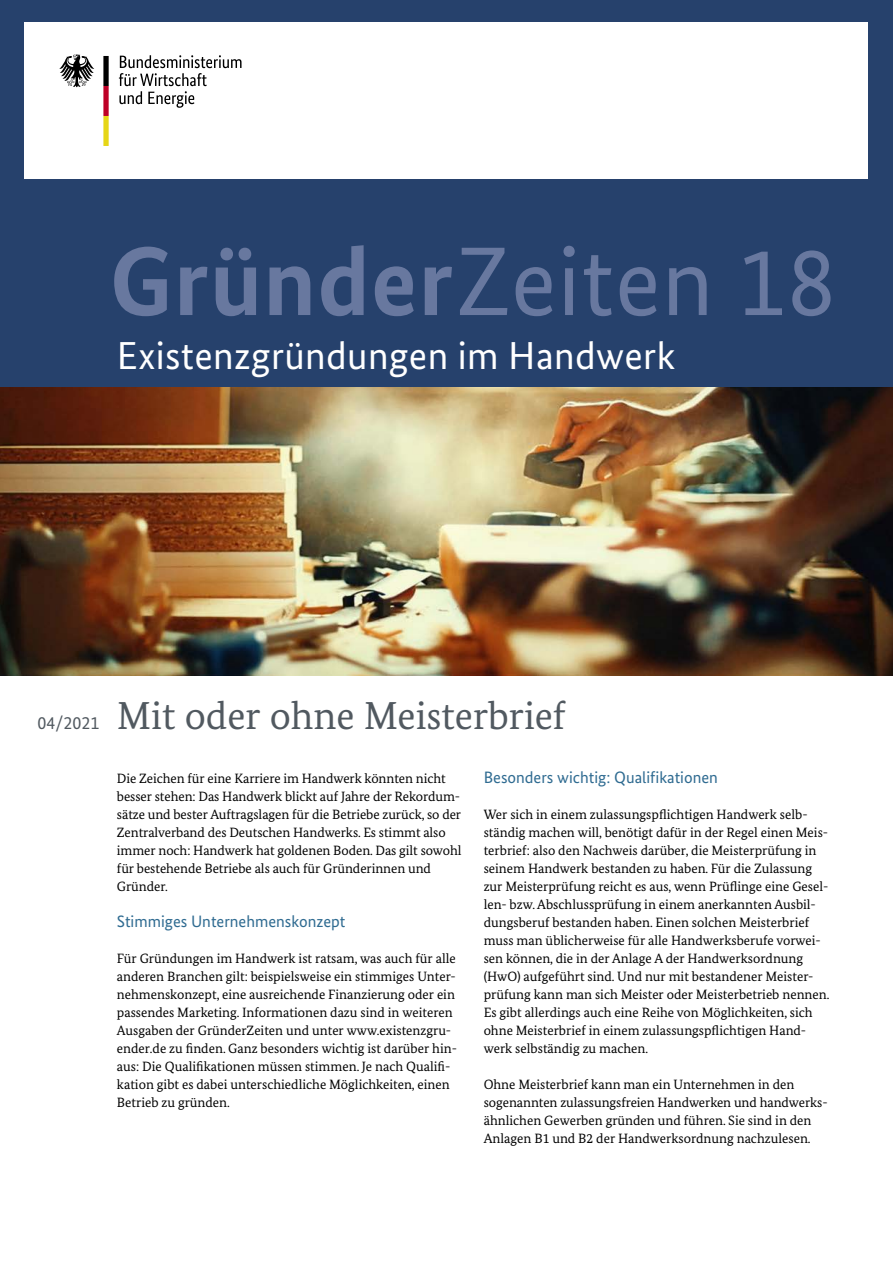
<style>
.page{position:relative;width:893px;height:1263px;background:#fff}
.page>*{position:absolute;margin:0;border:0;box-sizing:border-box;transform-origin:0 0}
.t1{font:97.5px "Bundes Sans";letter-spacing:.01em;color:#68789f}
.t2{font:39px "Bundes Sans";letter-spacing:.01em;color:#fff}
.t3{font:39px "Bundes Serif";color:#515960}
.t4{font:18px "Bundes Sans";color:#515960}
.t5{font:16.5px "Bundes Sans";color:#2f6b91}
.t6{font:13.5px/18px "Bundes Serif";color:#000}
.s1{font-weight:700}
</style>
<div class="page">
<div style="left:0;top:0;width:893px;height:418px;background:#26416c"></div>
<img style="left:0;top:388px;width:893px;height:287px">
<div style="left:25px;top:23px;width:843px;height:156px;background:#fff"></div>
<svg style="left:119px;top:55px;width:123px;height:53px"></svg>
<svg style="left:59px;top:55px;width:35px;height:32px"></svg>
<svg style="left:103px;top:56px;width:6px;height:90px"></svg>
<h1 class="t1" style="left:109px;top:222px;width:728px"><span class="s1">Gründer</span>Zeiten 18</h1>
<p class="t2" style="left:117px;top:332px;width:560px">Existenzgründungen im Handwerk</p>
<p class="t4" style="left:38px;top:712px;width:63px">04/2021</p>
<h2 class="t3" style="left:117px;top:692px;width:450px">Mit oder ohne Meisterbrief</h2>
<p class="t6" style="left:117px;top:769px;width:346px">Die Zeichen für eine Karriere im Handwerk könnten nicht besser stehen: Das Handwerk blickt auf Jahre der Rekordum&shy;sätze und bester Auftragslagen für die Betriebe zurück, so der Zentralverband des Deutschen Handwerks. Es stimmt also immer noch: Handwerk hat goldenen Boden. Das gilt sowohl für bestehende Betriebe als auch für Gründerinnen und Gründer.</p>
<h3 class="t5" style="left:117px;top:911px;width:230px">Stimmiges Unternehmenskonzept</h3>
<p class="t6" style="left:117px;top:949px;width:342px">Für Gründungen im Handwerk ist ratsam, was auch für alle anderen Branchen gilt: beispielsweise ein stimmiges Unter&shy;nehmenskonzept, eine ausreichende Finanzierung oder ein passendes Marketing. Informationen dazu sind in weiteren Ausgaben der GründerZeiten und unter www.existenzgru&shy;ender.de zu finden. Ganz besonders wichtig ist darüber hin&shy;aus: Die Qualifikationen müssen stimmen. Je nach Qualifi&shy;kation gibt es dabei unterschiedliche Möglichkeiten, einen Betrieb zu gründen.</p>
<h3 class="t5" style="left:484px;top:767px;width:236px">Besonders wichtig: Qualifikationen</h3>
<p class="t6" style="left:484px;top:805px;width:347px">Wer sich in einem zulassungspflichtigen Handwerk selb&shy;ständig machen will, benötigt dafür in der Regel einen Meis&shy;terbrief: also den Nachweis darüber, die Meisterprüfung in seinem Handwerk bestanden zu haben. Für die Zulassung zur Meisterprüfung reicht es aus, wenn Prüflinge eine Gesel&shy;len- bzw. Abschlussprüfung in einem anerkannten Ausbil&shy;dungsberuf bestanden haben. Einen solchen Meisterbrief muss man üblicherweise für alle Handwerksberufe vorwei&shy;sen können, die in der Anlage A der Handwerksordnung (HwO) aufgeführt sind. Und nur mit bestandener Meister&shy;prüfung kann man sich Meister oder Meisterbetrieb nennen.<br>Es gibt allerdings auch eine Reihe von Möglichkeiten, sich ohne Meisterbrief in einem zulassungspflichtigen Hand&shy;werk selbständig zu machen.</p>
<p class="t6" style="left:484px;top:1075px;width:344px">Ohne Meisterbrief kann man ein Unternehmen in den sogenannten zulassungsfreien Handwerken und handwerks&shy;ähnlichen Gewerben gründen und führen. Sie sind in den Anlagen B1 und B2 der Handwerksordnung nachzulesen.</p>
</div>
